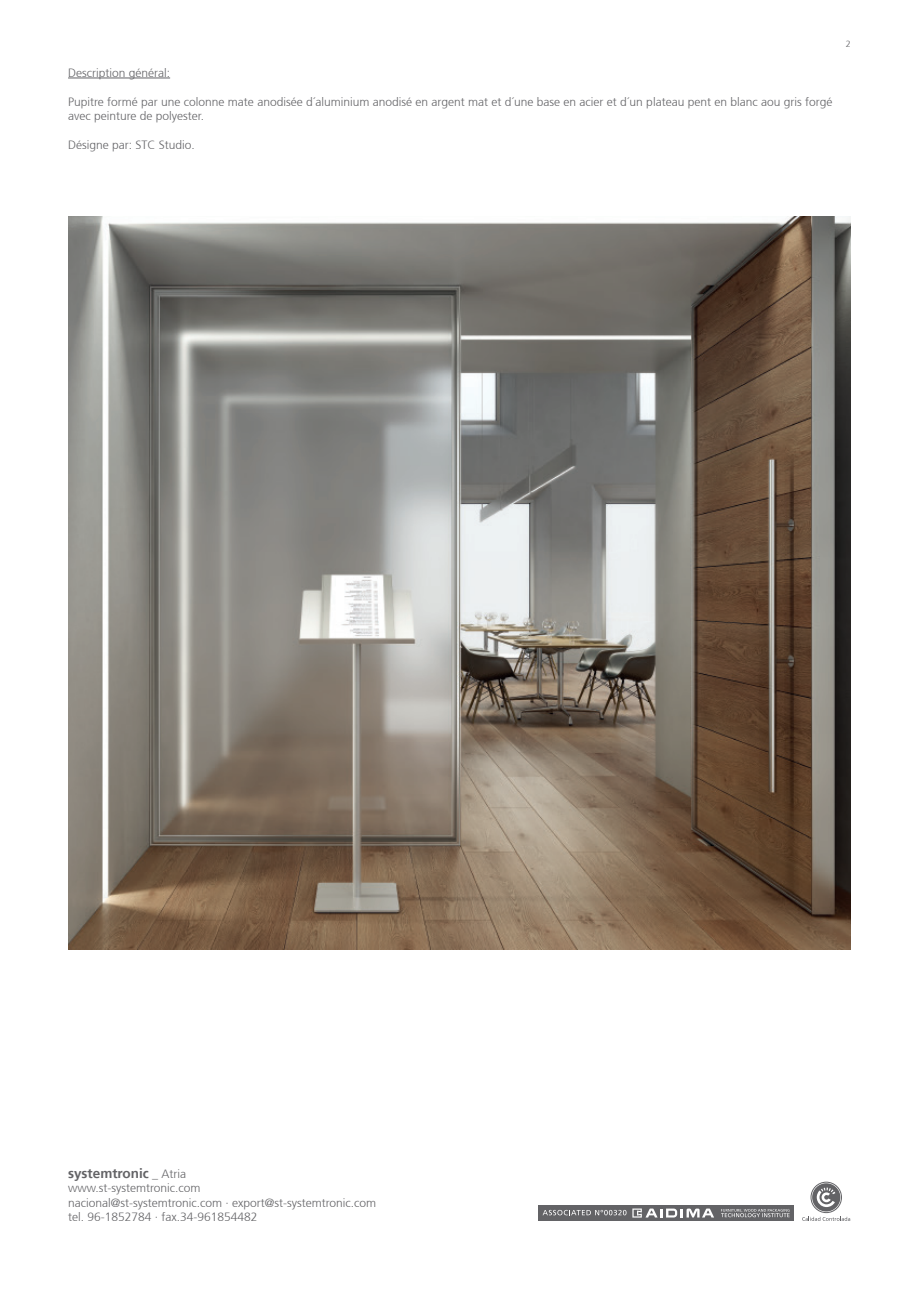
<style>
.page{position:relative;width:919px;height:1289px;background:#fff}
.page>*{position:absolute;margin:0;border:0;box-sizing:border-box;transform-origin:0 0}
.t1{font:700 13.5px "Frutiger 65";color:#636366}
.t2{font:300 12px/14.4px "Frutiger 45";color:#636366}
.t3{font:300 9px "Frutiger 45";color:#636366}
.s1{font-size:12px}
.s2{font-family:"Frutiger 45";font-weight:300;font-size:12px}
</style>
<div class="page">
<img style="left:68px;top:216px;width:782px;height:733px">
<svg style="left:802px;top:1216px;width:48px;height:4px"></svg>
<div style="left:810px;top:1181px;width:31px;height:31px;border:1px solid #636366;border-radius:50%"></div>
<div style="left:812px;top:1183px;width:28px;height:28px;background:#636366;border-radius:50%"></div>
<svg style="left:816px;top:1187px;width:19px;height:20px"></svg>
<div style="left:538px;top:1205px;width:255px;height:15px;background:#636366"></div>
<svg style="left:632px;top:1208px;width:82px;height:9px"></svg>
<svg style="left:721px;top:1209px;width:68px;height:8px"></svg>
<svg style="left:542px;top:1209px;width:84px;height:6px"></svg>
<hr style="left:68px;top:78px;width:102px;height:1px;background:#636366">
<p class="t2" style="left:68px;top:66px;width:104px">Description général:</p>
<p class="t2" style="left:68px;top:95px;width:765px">Pupitre formé par une colonne mate anodisée d´aluminium anodisé en argent mat et d´une base en acier et d´un plateau pent en blanc aou gris forgé avec peinture de polyester.</p>
<p class="t2" style="left:68px;top:138px;width:128px">Désigne par: STC Studio.</p>
<p class="t3" style="left:845px;top:39px;width:7px">2</p>
<p class="t1" style="left:68px;top:1164px;width:120px">systemtronic <span class="s1">_</span> <span class="s2">Atria</span></p>
<p class="t2" style="left:68px;top:1180px;width:134px">www.st-systemtronic.com</p>
<p class="t2" style="left:68px;top:1195px;width:310px">nacional@st-systemtronic.com · export@st-systemtronic.com</p>
<p class="t2" style="left:68px;top:1209px;width:191px">tel. 96-1852784 · fax.34-961854482</p>
</div>
